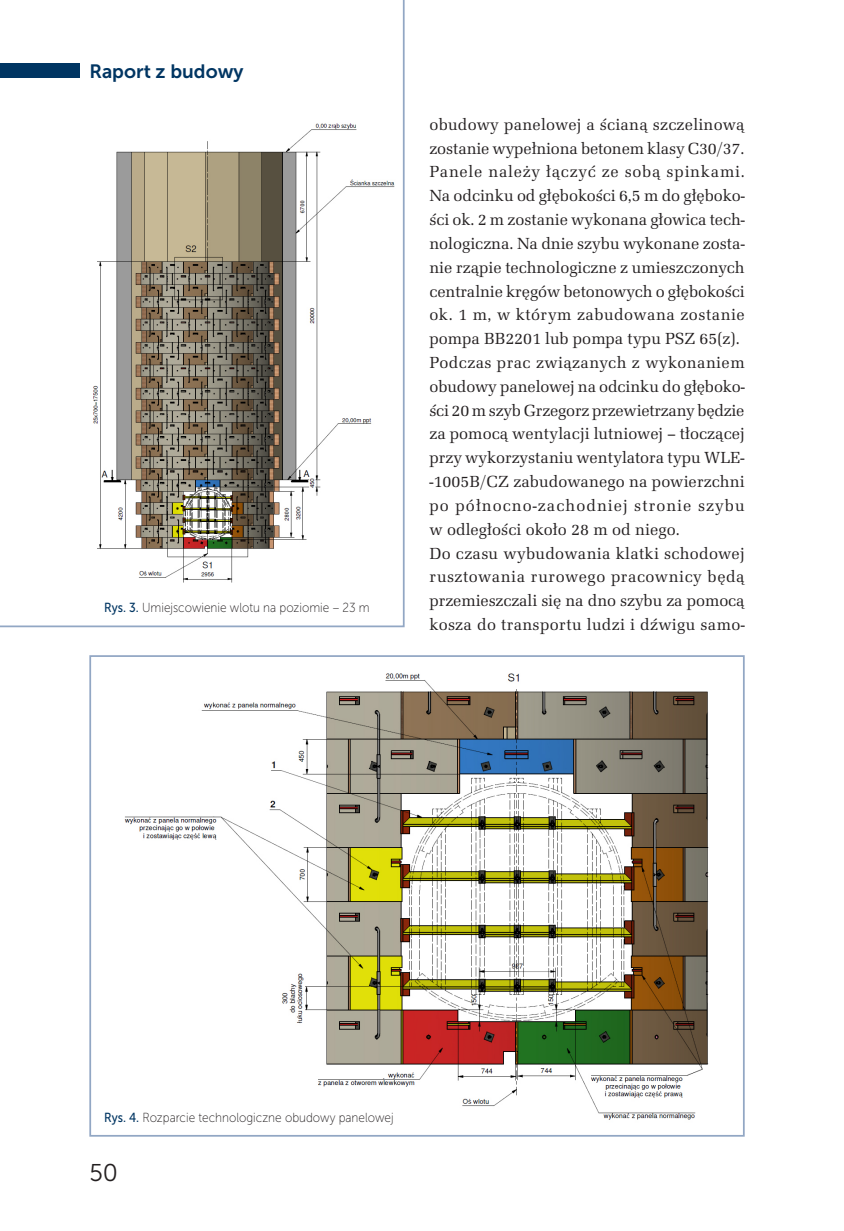
<style>
.page{position:relative;width:844px;height:1231px;background:#fff}
.page>*{position:absolute;margin:0;border:0;box-sizing:border-box;transform-origin:0 0}
.t1{font:24.15px "Museo Sans 300";color:#231f20}
.t2{font:19.25px "Museo Sans 700";color:#003562}
.t3{font:16.62px/23.8px "URW Latino TCE";color:#231f20}
.t4{font:13.12px "Museo Sans 100";color:#231f20;scale:.9 1}
.s1{font-family:"Museo Sans 500";color:#003562}
</style>
<div class="page">
<img style="left:124px;top:673px;width:585px;height:447px">
<svg style="left:0;top:0;width:404px;height:627px"></svg>
<div style="left:89px;top:655px;width:655px;height:481px;border:2px solid #92a7c4"></div>
<p class="t2" style="left:89px;top:61px;width:156px">Raport z budowy</p>
<p class="t4" style="left:104px;top:601px;width:296px"><span class="s1">Rys. 3.</span> Umiejscowienie wlotu na poziomie – 23 m</p>
<p class="t3" style="left:429px;top:112px;width:317px">obudowy panelowej a ścianą szczelinową zostanie wypełniona betonem klasy C30/37.<br>Panele należy łączyć ze sobą spinkami.<br>Na odcinku od głębokości 6,5 m do głęboko&shy;ści ok. 2 m zostanie wykonana głowica tech&shy;nologiczna. Na dnie szybu wykonane zosta&shy;nie rząpie technologiczne z umieszczonych centralnie kręgów betonowych o głębokości ok. 1 m, w którym zabudowana zostanie pompa BB2201 lub pompa typu PSZ 65(z).<br>Podczas prac związanych z wykonaniem obudowy panelowej na odcinku do głęboko&shy;ści 20 m szyb Grzegorz przewietrzany będzie za pomocą wentylacji lutniowej – tłoczącej przy wykorzystaniu wentylatora typu WLE--1005B/CZ zabudowanego na powierzchni po północno-zachodniej stronie szybu w odległości około 28 m od niego.<br>Do czasu wybudowania klatki schodowej rusztowania rurowego pracownicy będą przemieszczali się na dno szybu za pomocą kosza do transportu ludzi i dźwigu samo-</p>
<p class="t4" style="left:104px;top:1110px;width:323px"><span class="s1">Rys. 4.</span> Rozparcie technologiczne obudowy panelowej</p>
<h1 class="t1" style="left:89px;top:1159px;width:30px">50</h1>
</div>
